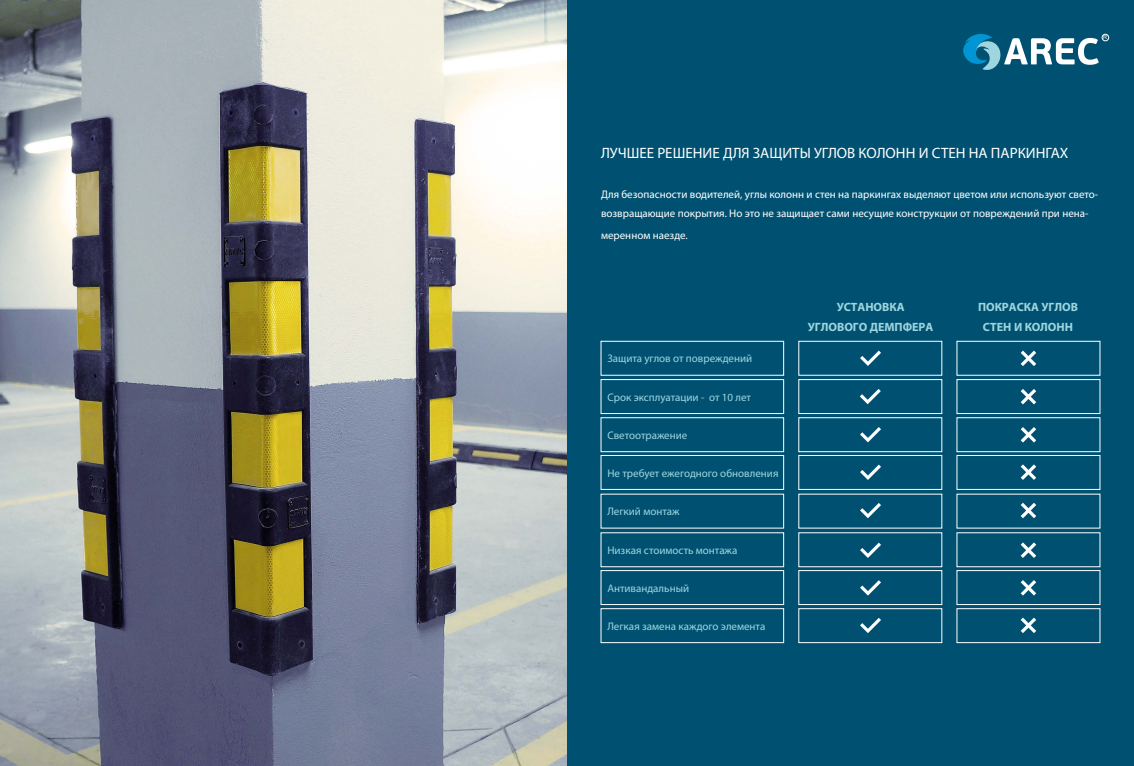
<style>
.page{position:relative;width:1134px;height:766px;background:#fff}
.page>*{position:absolute;margin:0;border:0;box-sizing:border-box;transform-origin:0 0}
.t1{font:15px "Myriad Pro";color:#fff}
.t2{font:700 12px/19px "Myriad Pro";color:#9ed6df;text-align:center}
.t3{font:11px/19px "Myriad Pro";color:#fff}
.t4{font:11px "Myriad Pro";color:#9ed6df}
.t5{font:5.6px "Arial";color:#fff}
</style>
<div class="page">
<img style="left:0;top:0;width:567px;height:765px">
<div style="left:567px;top:0;width:567px;height:765px;background:#005171"></div>
<div style="left:798px;top:455px;width:144px;height:35px;background:#005171;border:1px solid #fff"></div>
<div style="left:956px;top:455px;width:144px;height:35px;background:#005171;border:1px solid #fff"></div>
<div style="left:600px;top:379px;width:184px;height:35px;background:#005171;border:1px solid #fff"></div>
<div style="left:798px;top:379px;width:144px;height:35px;background:#005171;border:1px solid #fff"></div>
<div style="left:956px;top:379px;width:144px;height:35px;background:#005171;border:1px solid #fff"></div>
<div style="left:600px;top:455px;width:184px;height:35px;background:#005171;border:1px solid #fff"></div>
<div style="left:600px;top:532px;width:184px;height:35px;background:#005171"></div>
<div style="left:798px;top:532px;width:144px;height:35px;background:#005171"></div>
<div style="left:956px;top:532px;width:144px;height:35px;background:#005171"></div>
<div style="left:600px;top:608px;width:184px;height:35px;background:#005171;border:1px solid #fff"></div>
<div style="left:798px;top:608px;width:144px;height:35px;background:#005171;border:1px solid #fff"></div>
<div style="left:956px;top:608px;width:144px;height:35px;background:#005171;border:1px solid #fff"></div>
<div style="left:600px;top:340px;width:184px;height:35px;background:#005171;border:1px solid #fff"></div>
<div style="left:600px;top:417px;width:184px;height:35px;background:#005171;border:1px solid #fff"></div>
<div style="left:600px;top:493px;width:184px;height:35px;background:#005171"></div>
<div style="left:600px;top:570px;width:184px;height:35px;background:#005171;border:1px solid #fff"></div>
<div style="left:798px;top:340px;width:144px;height:35px;background:#005171;border:1px solid #fff"></div>
<div style="left:798px;top:417px;width:144px;height:35px;background:#005171;border:1px solid #fff"></div>
<div style="left:798px;top:493px;width:144px;height:35px;background:#005171"></div>
<svg style="left:1021px;top:389px;width:15px;height:15px"></svg>
<svg style="left:860px;top:350px;width:21px;height:16px"></svg>
<div style="left:798px;top:570px;width:144px;height:35px;background:#005171;border:1px solid #fff"></div>
<div style="left:956px;top:340px;width:144px;height:35px;background:#005171;border:1px solid #fff"></div>
<div style="left:956px;top:417px;width:144px;height:35px;background:#005171;border:1px solid #fff"></div>
<div style="left:956px;top:493px;width:144px;height:35px;background:#005171"></div>
<svg style="left:860px;top:427px;width:21px;height:15px"></svg>
<svg style="left:860px;top:389px;width:21px;height:15px"></svg>
<div style="left:956px;top:570px;width:144px;height:35px;background:#005171;border:1px solid #fff"></div>
<svg style="left:1021px;top:350px;width:15px;height:16px"></svg>
<svg style="left:1021px;top:464px;width:15px;height:16px"></svg>
<svg style="left:860px;top:464px;width:21px;height:16px"></svg>
<svg style="left:1021px;top:502px;width:15px;height:16px"></svg>
<svg style="left:860px;top:503px;width:21px;height:15px"></svg>
<svg style="left:1021px;top:542px;width:15px;height:16px"></svg>
<svg style="left:860px;top:542px;width:21px;height:16px"></svg>
<svg style="left:1021px;top:580px;width:15px;height:15px"></svg>
<svg style="left:860px;top:580px;width:21px;height:15px"></svg>
<svg style="left:1021px;top:617px;width:15px;height:16px"></svg>
<svg style="left:860px;top:618px;width:21px;height:15px"></svg>
<svg style="left:1021px;top:427px;width:15px;height:15px"></svg>
<svg style="left:963px;top:34px;width:136px;height:39px"></svg>
<div style="left:1102px;top:34px;width:7px;height:7px;border:1px solid #fff;border-radius:50%"></div>
<p class="t5" style="left:1103px;top:34px;width:6px">R</p>
<h1 class="t1" style="left:601px;top:143px;width:469px">ЛУЧШЕЕ РЕШЕНИЕ ДЛЯ ЗАЩИТЫ УГЛОВ КОЛОНН И СТЕН НА ПАРКИНГАХ</h1>
<p class="t3" style="left:601px;top:184px;width:499px">Для безопасности водителей, углы колонн и стен на паркингах выделяют цветом или используют свето&shy;возвращающие покрытия. Но это не защищает сами несущие конструкции от повреждений при нена-</p>
<p class="t3" style="left:601px;top:225px;width:88px">меренном наезде.</p>
<p class="t4" style="left:607px;top:352px;width:146px">Защита углов от повреждений</p>
<p class="t4" style="left:607px;top:390px;width:145px">Срок эксплуатации - от 10 лет</p>
<p class="t4" style="left:607px;top:428px;width:82px">Светоотражение</p>
<p class="t4" style="left:607px;top:466px;width:173px">Не требует ежегодного обновления</p>
<p class="t4" style="left:607px;top:504px;width:74px">Легкий монтаж</p>
<p class="t4" style="left:607px;top:543px;width:131px">Низкая стоимость монтажа</p>
<p class="t4" style="left:607px;top:581px;width:83px">Антивандальный</p>
<p class="t4" style="left:607px;top:619px;width:159px">Легкая замена каждого элемента</p>
<p class="t2" style="left:808px;top:297px;width:127px">УСТАНОВКА<br>УГЛОВОГО ДЕМПФЕРА</p>
<p class="t2" style="left:978px;top:297px;width:102px">ПОКРАСКА УГЛОВ<br>СТЕН И КОЛОНН</p>
</div>
